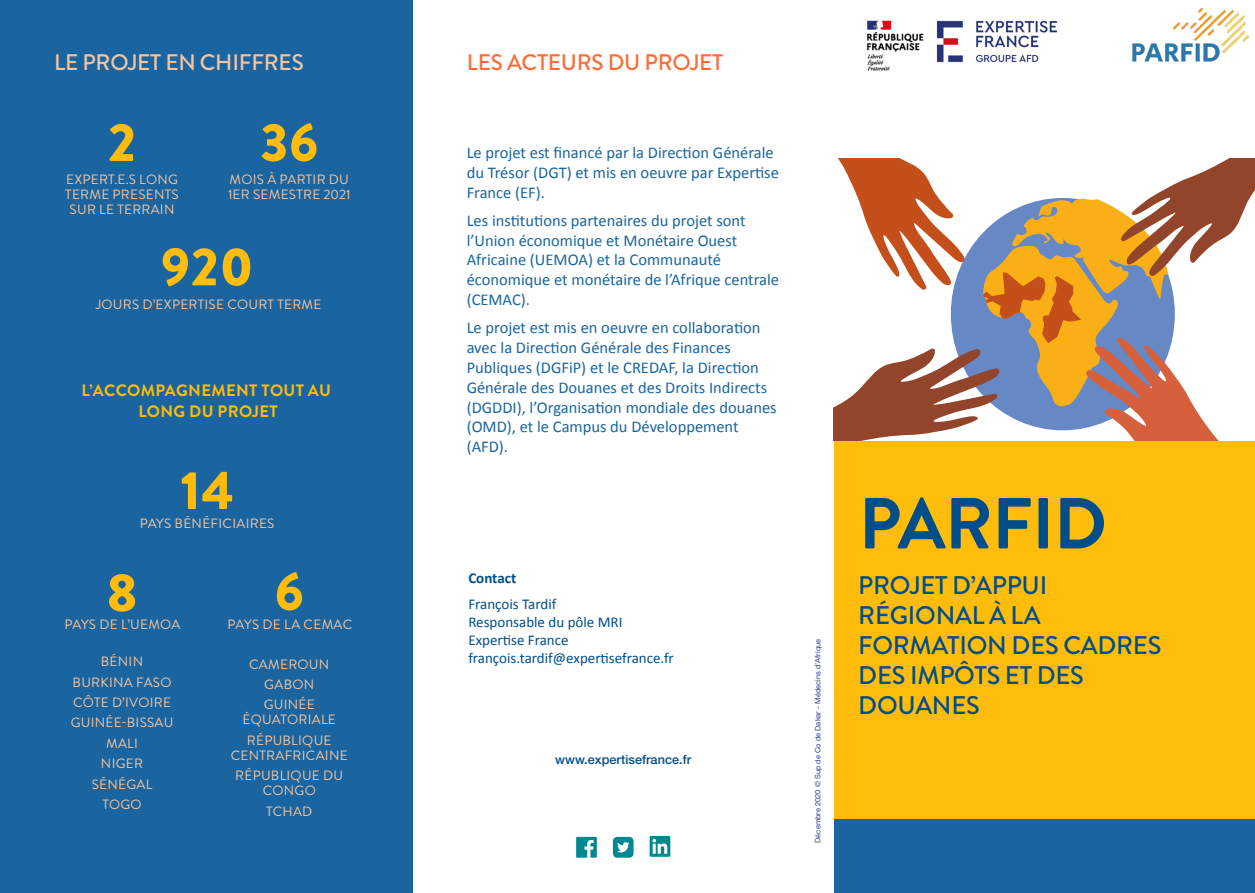
<style>
.page{position:relative;width:1255px;height:893px;background:#fff}
.page>*{position:absolute;margin:0;border:0;box-sizing:border-box;transform-origin:0 0}
.t1{font:700 72px "Brandon Grotesque";letter-spacing:-.01em;color:#004e89}
.t2{font:900 53.85px "Brandon Grotesque";letter-spacing:.02em;color:#ffbc0a}
.t3{font:500 25.5px/30px "Brandon Grotesque";letter-spacing:-.01em;color:#004e89}
.t4{font:500 22.5px "Brandon Grotesque";letter-spacing:-.01em;color:#ff6b35}
.t5{font:500 22.5px "Brandon Grotesque";letter-spacing:-.01em;color:#f7c59f}
.t6{font:16.5px/19.8px "Calibri";color:#1a659f}
.t7{font:700 16.5px/21px "Brandon Grotesque";letter-spacing:.02em;color:#ffbc0a;text-align:center}
.t8{font:15px/18px "Calibri";color:#004e89}
.t9{font:700 15px "Calibri";color:#004e89}
.t10{font:13.5px/20.4px "Brandon Grotesque";letter-spacing:.02em;color:#f7c59f;text-align:center}
.t11{font:500 12.75px "Helvetica Neue LT Std";color:#004e89}
.t12{font:7.5px "Helvetica Neue LT Std";color:#303e91}
</style>
<div class="page">
<div style="left:0;top:0;width:412px;height:893px;background:#1a659f"></div>
<svg style="left:576px;top:837px;width:21px;height:21px"></svg>
<svg style="left:613px;top:837px;width:20px;height:21px"></svg>
<svg style="left:649px;top:836px;width:21px;height:21px"></svg>
<img style="left:867px;top:20px;width:168px;height:51px">
<svg style="left:1132px;top:8px;width:117px;height:54px"></svg>
<svg style="left:833px;top:159px;width:421px;height:282px"></svg>
<img style="left:929px;top:20px;width:129px;height:42px">
<div style="left:834px;top:441px;width:420px;height:378px;background:#ffbc0a"></div>
<div style="left:834px;top:819px;width:420px;height:74px;background:#1a659f"></div>
<h3 class="t5" style="left:54px;top:46px;width:251px">LE PROJET EN CHIFFRES</h3>
<h2 class="t2" style="left:108px;top:104px;width:29px">2</h2>
<p class="t10" style="left:65px;top:172px;width:115px;line-height:15px">EXPERT.E.S LONG<br>TERME PRESENTS<br>SUR LE TERRAIN</p>
<h2 class="t2" style="left:260px;top:104px;width:59px">36</h2>
<p class="t10" style="left:228px;top:172px;width:124px;line-height:15px;text-align:left">MOIS À PARTIR DU<br>1ER SEMESTRE 2021</p>
<h2 class="t2" style="left:161px;top:229px;width:94px">920</h2>
<p class="t10" style="left:96px;top:295px;width:227px">JOURS D’EXPERTISE COURT TERME</p>
<p class="t7" style="left:82px;top:380px;width:251px">L’ACCOMPAGNEMENT TOUT AU<br>LONG DU PROJET</p>
<h2 class="t2" style="left:180px;top:452px;width:55px">14</h2>
<p class="t10" style="left:140px;top:514px;width:136px">PAYS BÉNÉFICIAIRES</p>
<h2 class="t2" style="left:107px;top:554px;width:32px">8</h2>
<p class="t10" style="left:65px;top:614px;width:117px">PAYS DE L’UEMOA</p>
<p class="t10" style="left:71px;top:651px;width:104px">BÉNIN<br>BURKINA FASO<br>CÔTE D’IVOIRE<br>GUINÉE-BISSAU<br>MALI<br>NIGER<br>SÉNÉGAL<br>TOGO</p>
<h2 class="t2" style="left:275px;top:553px;width:30px">6</h2>
<p class="t10" style="left:228px;top:614px;width:126px">PAYS DE LA CEMAC</p>
<p class="t10" style="left:249px;top:654px;width:82px">CAMEROUN<br>GABON<br>GUINÉE</p>
<p class="t10" style="left:242px;top:710px;width:95px">ÉQUATORIALE<br>RÉPUBLIQUE</p>
<p class="t10" style="left:231px;top:745px;width:118px">CENTRAFRICAINE<br>RÉPUBLIQUE DU</p>
<p class="t10" style="left:263px;top:780px;width:55px;text-align:left">CONGO<br>TCHAD</p>
<h3 class="t4" style="left:467px;top:46px;width:258px">LES ACTEURS DU PROJET</h3>
<p class="t6" style="left:466px;top:142px;width:314px">Le projet est financé par la Direction Générale du Trésor (DGT) et mis en oeuvre par Expertise<br>France (EF).</p>
<p class="t6" style="left:466px;top:210px;width:314px">Les institutions partenaires du projet sont l’Union économique et Monétaire Ouest Africaine (UEMOA) et la Communauté économique et monétaire de l’Afrique centrale (CEMAC).</p>
<p class="t6" style="left:466px;top:318px;width:311px">Le projet est mis en oeuvre en collaboration avec la Direction Générale des Finances Publiques (DGFiP) et le CREDAF, la Direction Générale des Douanes et des Droits Indirects (DGDDI), l’Organisation mondiale des douanes (OMD), et le Campus du Développement (AFD).</p>
<p class="t9" style="left:468px;top:567px;width:49px">Contact</p>
<p class="t8" style="left:468px;top:595px;width:207px">François Tardif<br>Responsable du pôle MRI<br>Expertise France françois.tardif@expertisefrance.fr</p>
<p class="t11" style="left:555px;top:752px;width:138px">www.expertisefrance.fr</p>
<p class="t12" style="left:813px;top:843px;width:205px;rotate:-90deg">Décembre 2020 © Sup de Co de Dakar - Médecins d’Afrique</p>
<h1 class="t1" style="left:858px;top:473px;width:250px">PARFID</h1>
<h3 class="t3" style="left:858px;top:571px;width:304px">PROJET D’APPUI<br>RÉGIONAL À LA<br>FORMATION DES CADRES<br>DES IMPÔTS ET DES<br>DOUANES</h3>
</div>
